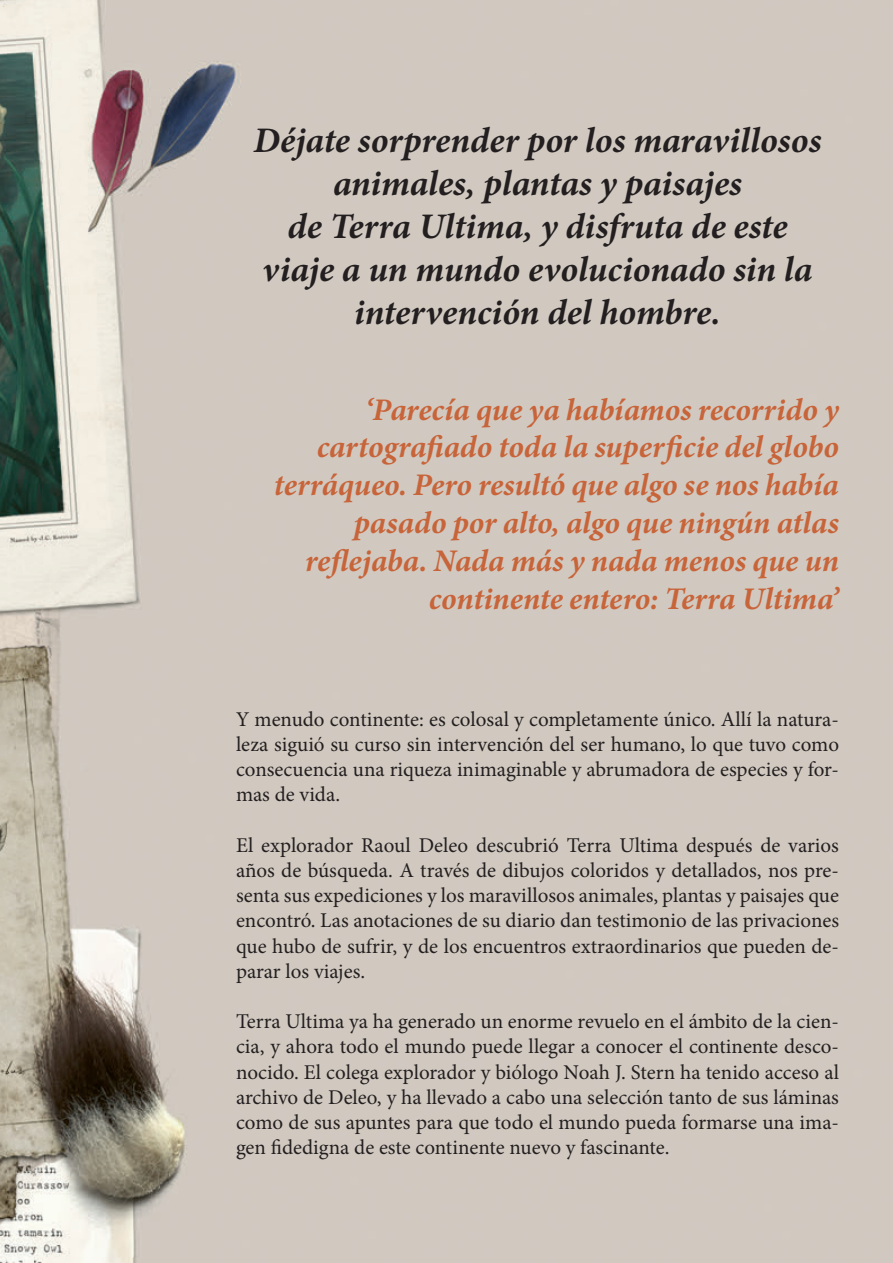
<style>
.page{position:relative;width:893px;height:1263px;background:#fff}
.page>*{position:absolute;margin:0;border:0;box-sizing:border-box;transform-origin:0 0}
.t1{font:italic 700 36px/43.2px "Minion Pro";letter-spacing:-.005em;color:#231f20;text-align:center}
.Italic_grijs{font:italic 700 31.5px/37.8px "Minion Pro";letter-spacing:-.005em;color:#c86439;text-align:right}
.t2{font:21px/25.2px "Minion Pro";color:#231f20;text-align:justify}
</style>
<div class="page">
<img style="left:0;top:0;width:893px;height:1263px">
<p class="t1" style="left:253px;top:118px;width:570px">Déjate sorprender por los maravillosos animales, plantas y paisajes</p>
<p class="t1" style="left:262px;top:204px;width:552px">de Terra Ultima, y disfruta de este viaje a un mundo evolucionado sin la intervención del hombre.</p>
<p class="Italic_grijs" style="left:274px;top:390px;width:567px">‘Parecía que ya habíamos recorrido y cartografiado toda la superficie del globo terráqueo. Pero resultó que algo se nos había pasado por alto, algo que ningún atlas reflejaba. Nada más y nada menos que un continente entero: Terra Ultima’</p>
<p class="t2" style="left:236px;top:706px;width:604px">Y menudo continente: es colosal y completamente único. Allí la natura&shy;leza siguió su curso sin intervención del ser humano, lo que tuvo como consecuencia una riqueza inimaginable y abrumadora de especies y for&shy;mas de vida.</p>
<p class="t2" style="left:236px;top:832px;width:604px">El explorador Raoul Deleo descubrió Terra Ultima después de varios años de búsqueda. A través de dibujos coloridos y detallados, nos pre&shy;senta sus expediciones y los maravillosos animales, plantas y paisajes que encontró. Las anotaciones de su diario dan testimonio de las privaciones que hubo de sufrir, y de los encuentros extraordinarios que pueden de&shy;parar los viajes.</p>
<p class="t2" style="left:236px;top:1009px;width:604px">Terra Ultima ya ha generado un enorme revuelo en el ámbito de la cien&shy;cia, y ahora todo el mundo puede llegar a conocer el continente desco&shy;nocido. El colega explorador y biólogo Noah J. Stern ha tenido acceso al archivo de Deleo, y ha llevado a cabo una selección tanto de sus láminas como de sus apuntes para que todo el mundo pueda formarse una ima&shy;gen fidedigna de este continente nuevo y fascinante.</p>
</div>
